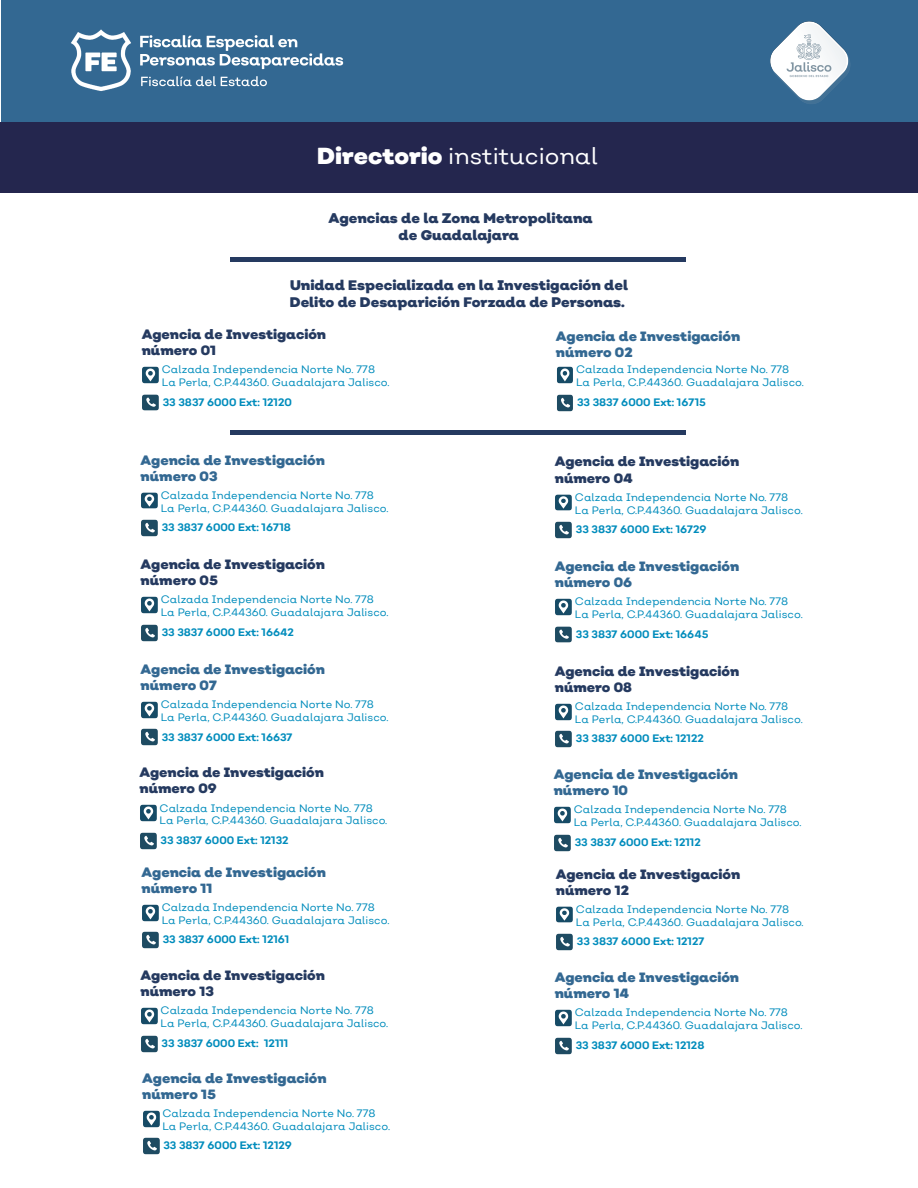
<style>
.page{position:relative;width:918px;height:1188px;background:#fff}
.page>*{position:absolute;margin:0;border:0;box-sizing:border-box;transform-origin:0 0}
.t1{font:23.1px "Nutmeg";color:#fff}
.t2{font:900 13.8px/16.6px "Nutmeg";color:#253a60}
.t3{font:900 13.5px/16px "Nutmeg";color:#336892}
.t4{font:900 13.5px/16px "Nutmeg";color:#253a60}
.t5{font:900 12.9px "Nutmeg";color:#fff}
.t6{font:10.8px/12.9px "Nutmeg";color:#008cbc}
.t7{font:700 10.8px "Nutmeg";color:#008cbc}
.s1{font-weight:900}
</style>
<div class="page">
<div style="left:0;top:122px;width:918px;height:70px;background:#24264e"></div>
<img style="left:142px;top:394px;width:17px;height:17px">
<img style="left:142px;top:366px;width:17px;height:18px">
<img style="left:141px;top:519px;width:17px;height:18px">
<img style="left:141px;top:492px;width:17px;height:17px">
<img style="left:141px;top:624px;width:17px;height:18px">
<img style="left:141px;top:596px;width:17px;height:18px">
<img style="left:141px;top:728px;width:17px;height:18px">
<img style="left:141px;top:701px;width:17px;height:18px">
<img style="left:140px;top:832px;width:17px;height:18px">
<img style="left:140px;top:804px;width:17px;height:18px">
<img style="left:557px;top:394px;width:16px;height:18px">
<img style="left:557px;top:366px;width:16px;height:18px">
<img style="left:555px;top:521px;width:17px;height:18px">
<img style="left:555px;top:494px;width:17px;height:17px">
<img style="left:555px;top:626px;width:17px;height:17px">
<img style="left:555px;top:598px;width:17px;height:18px">
<img style="left:555px;top:730px;width:17px;height:18px">
<img style="left:555px;top:703px;width:17px;height:18px">
<img style="left:554px;top:834px;width:17px;height:18px">
<img style="left:554px;top:806px;width:17px;height:18px">
<img style="left:142px;top:931px;width:17px;height:18px">
<img style="left:142px;top:904px;width:17px;height:18px">
<img style="left:141px;top:1035px;width:17px;height:18px">
<img style="left:141px;top:1007px;width:17px;height:18px">
<img style="left:556px;top:933px;width:17px;height:18px">
<img style="left:556px;top:906px;width:17px;height:17px">
<img style="left:555px;top:1037px;width:17px;height:18px">
<img style="left:555px;top:1009px;width:17px;height:18px">
<img style="left:143px;top:1137px;width:17px;height:18px">
<img style="left:143px;top:1110px;width:17px;height:18px">
<hr style="left:230px;top:258px;width:456px;height:4px;background:#253a60">
<hr style="left:230px;top:431px;width:456px;height:4px;background:#253a60">
<div style="left:2px;top:0;width:916px;height:122px;background:#336892"></div>
<img style="left:770px;top:21px;width:80px;height:83px">
<img style="left:71px;top:29px;width:273px;height:62px">
<h1 class="t1" style="left:317px;top:141px;width:283px"><span class="s1">Directorio</span> institucional</h1>
<p class="t5" style="left:288px;top:151px;width:105px">Protocolo Alba</p>
<p class="t5" style="left:417px;top:151px;width:97px">Alerta Amber</p>
<p class="t5" style="left:537px;top:152px;width:63px">SISOVID</p>
<p class="t2" style="left:328px;top:210px;width:266px;text-align:center">Agencias de la Zona Metropolitana de Guadalajara</p>
<p class="t2" style="left:290px;top:277px;width:340px">Unidad Especializada en la Investigación del<br>Delito de Desaparición Forzada de Personas.</p>
<p class="t4" style="left:142px;top:326px;width:186px">Agencia de Investigación número 01</p>
<p class="t6" style="left:162px;top:363px;width:229px">Calzada Independencia Norte No. 778<br>La Perla, C.P.44360. Guadalajara Jalisco.</p>
<p class="t7" style="left:163px;top:395px;width:130px">33 3837 6000 Ext: 12120</p>
<p class="t3" style="left:141px;top:452px;width:186px">Agencia de Investigación número 03</p>
<p class="t6" style="left:161px;top:488px;width:229px">Calzada Independencia Norte No. 778<br>La Perla, C.P.44360. Guadalajara Jalisco.</p>
<p class="t7" style="left:162px;top:520px;width:131px">33 3837 6000 Ext: 16718</p>
<p class="t4" style="left:141px;top:556px;width:186px">Agencia de Investigación número 05</p>
<p class="t6" style="left:161px;top:593px;width:229px">Calzada Independencia Norte No. 778<br>La Perla, C.P.44360. Guadalajara Jalisco.</p>
<p class="t7" style="left:162px;top:625px;width:134px">33 3837 6000 Ext: 16642</p>
<p class="t3" style="left:141px;top:661px;width:186px">Agencia de Investigación número 07</p>
<p class="t6" style="left:161px;top:697px;width:229px">Calzada Independencia Norte No. 778<br>La Perla, C.P.44360. Guadalajara Jalisco.</p>
<p class="t7" style="left:162px;top:730px;width:132px">33 3837 6000 Ext: 16637</p>
<p class="t4" style="left:139px;top:765px;width:186px">Agencia de Investigación número 09</p>
<p class="t6" style="left:160px;top:801px;width:229px">Calzada Independencia Norte No. 778<br>La Perla, C.P.44360. Guadalajara Jalisco.</p>
<p class="t7" style="left:161px;top:833px;width:129px">33 3837 6000 Ext: 12132</p>
<p class="t3" style="left:142px;top:864px;width:186px">Agencia de Investigación número 11</p>
<p class="t6" style="left:162px;top:900px;width:229px">Calzada Independencia Norte No. 778<br>La Perla, C.P.44360. Guadalajara Jalisco.</p>
<p class="t7" style="left:163px;top:933px;width:128px">33 3837 6000 Ext: 12161</p>
<p class="t4" style="left:140px;top:967px;width:186px">Agencia de Investigación número 13</p>
<p class="t6" style="left:161px;top:1004px;width:229px">Calzada Independencia Norte No. 778<br>La Perla, C.P.44360. Guadalajara Jalisco.</p>
<p class="t7" style="left:162px;top:1036px;width:128px">33 3837 6000 Ext: 12111</p>
<p class="t3" style="left:142px;top:1070px;width:186px">Agencia de Investigación número 15</p>
<p class="t6" style="left:162px;top:1106px;width:229px">Calzada Independencia Norte No. 778<br>La Perla, C.P.44360. Guadalajara Jalisco.</p>
<p class="t7" style="left:163px;top:1139px;width:130px">33 3837 6000 Ext: 12129</p>
<p class="t3" style="left:556px;top:328px;width:186px">Agencia de Investigación número 02</p>
<p class="t6" style="left:576px;top:363px;width:229px">Calzada Independencia Norte No. 778<br>La Perla, C.P.44360. Guadalajara Jalisco.</p>
<p class="t7" style="left:577px;top:395px;width:130px">33 3837 6000 Ext: 16715</p>
<p class="t4" style="left:555px;top:454px;width:186px">Agencia de Investigación número 04</p>
<p class="t6" style="left:575px;top:490px;width:229px">Calzada Independencia Norte No. 778<br>La Perla, C.P.44360. Guadalajara Jalisco.</p>
<p class="t7" style="left:576px;top:522px;width:132px">33 3837 6000 Ext: 16729</p>
<p class="t3" style="left:555px;top:558px;width:186px">Agencia de Investigación número 06</p>
<p class="t6" style="left:575px;top:595px;width:229px">Calzada Independencia Norte No. 778<br>La Perla, C.P.44360. Guadalajara Jalisco.</p>
<p class="t7" style="left:576px;top:627px;width:134px">33 3837 6000 Ext: 16645</p>
<p class="t4" style="left:555px;top:663px;width:186px">Agencia de Investigación número 08</p>
<p class="t6" style="left:575px;top:699px;width:229px">Calzada Independencia Norte No. 778<br>La Perla, C.P.44360. Guadalajara Jalisco.</p>
<p class="t7" style="left:576px;top:732px;width:129px">33 3837 6000 Ext: 12122</p>
<p class="t3" style="left:554px;top:767px;width:186px">Agencia de Investigación número 10</p>
<p class="t6" style="left:574px;top:803px;width:229px">Calzada Independencia Norte No. 778<br>La Perla, C.P.44360. Guadalajara Jalisco.</p>
<p class="t7" style="left:575px;top:835px;width:127px">33 3837 6000 Ext: 12112</p>
<p class="t4" style="left:556px;top:866px;width:186px">Agencia de Investigación número 12</p>
<p class="t6" style="left:576px;top:902px;width:229px">Calzada Independencia Norte No. 778<br>La Perla, C.P.44360. Guadalajara Jalisco.</p>
<p class="t7" style="left:577px;top:934px;width:129px">33 3837 6000 Ext: 12127</p>
<p class="t3" style="left:555px;top:969px;width:186px">Agencia de Investigación número 14</p>
<p class="t6" style="left:575px;top:1006px;width:229px">Calzada Independencia Norte No. 778<br>La Perla, C.P.44360. Guadalajara Jalisco.</p>
<p class="t7" style="left:576px;top:1038px;width:130px">33 3837 6000 Ext: 12128</p>
</div>
